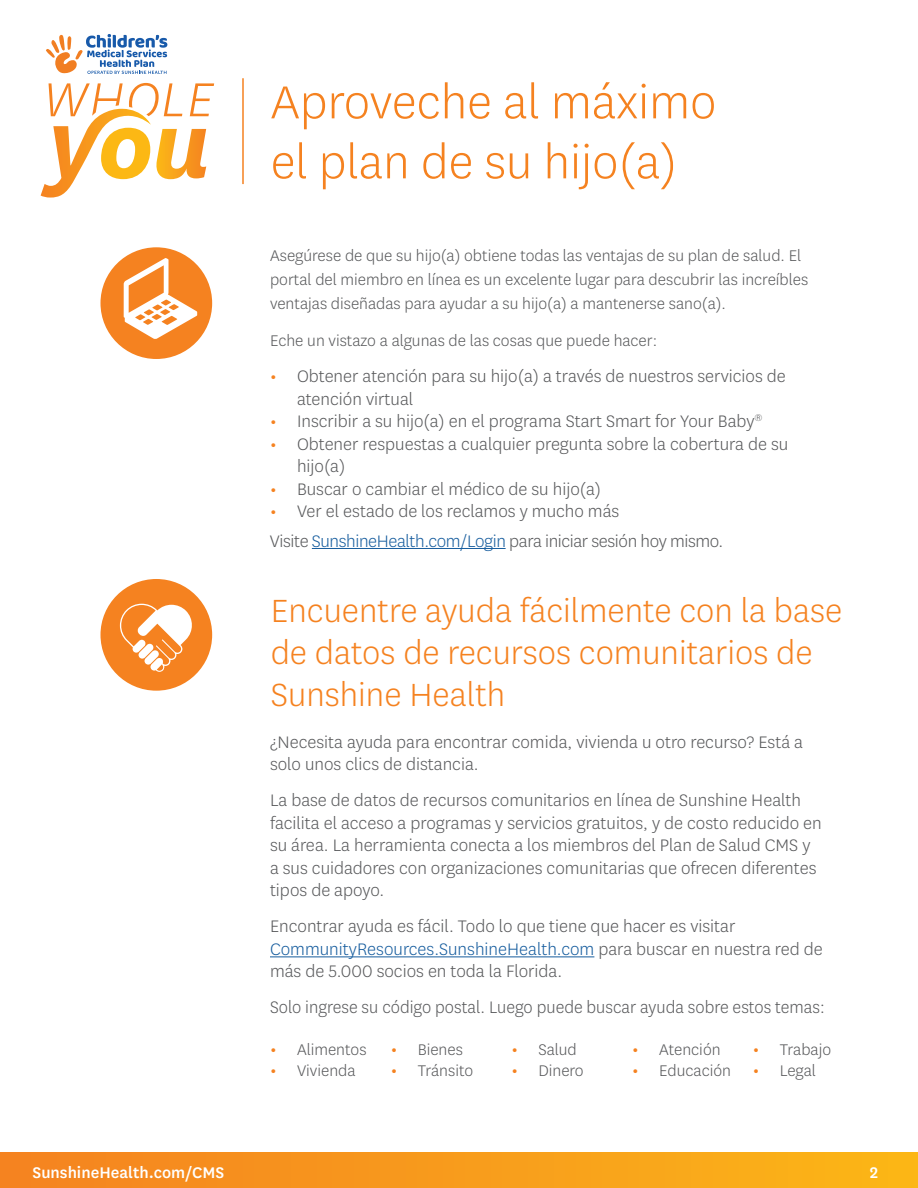
<style>
.page{position:relative;width:918px;height:1188px;background:#fff}
.page>*{position:absolute;margin:0;border:0;box-sizing:border-box;transform-origin:0 0}
.Article_Header{font:300 54px/60px "Centene Sans";color:#f58220}
.Article_Header-2{font:300 37.5px/42px "Centene Sans";color:#f58220}
.Subheads___Callouts{font:300 19.5px/22.5px "Centene Sans";color:#57585a}
.Subheads___Callouts-2{font:300 19.5px "Centene Sans";letter-spacing:-.02em;color:#57585a}
.Subheads___Callouts-3{font:300 18px/24px "Centene Sans";color:#57585a}
.t1{font:500 18px "Centene Sans";color:#fff}
.s1{font-weight:500;color:#f58220}
.s2{color:#175d9e}
.s3{font-weight:500;font-size:19.5px;color:#f58220}
</style>
<div class="page">
<div style="left:0;top:1153px;width:918px;height:35px;background:linear-gradient(to right,#f48221,#fbb617)"></div>
<hr style="left:242px;top:78px;width:2px;height:106px;background:#f58220">
<svg style="left:41px;top:83px;width:173px;height:115px"></svg>
<svg style="left:46px;top:34px;width:121px;height:40px"></svg>
<hr style="left:312px;top:548px;width:194px;height:1px;background:#175d9e">
<div style="left:100px;top:247px;width:112px;height:112px;background:#f58220;border-radius:50%"></div>
<svg style="left:124px;top:258px;width:73px;height:81px"></svg>
<hr style="left:270px;top:956px;width:324px;height:1px;background:#175d9e">
<div style="left:100px;top:579px;width:112px;height:112px;background:#f58220;border-radius:50%"></div>
<svg style="left:119px;top:604px;width:73px;height:68px"></svg>
<p class="Article_Header" style="left:271px;top:70px;width:447px">Aproveche al máximo el plan de su hijo(a)</p>
<p class="Subheads___Callouts-3" style="left:270px;top:243px;width:540px">Asegúrese de que su hijo(a) obtiene todas las ventajas de su plan de salud. El portal del miembro en línea es un excelente lugar para descubrir las increíbles ventajas diseñadas para ayudar a su hijo(a) a mantenerse sano(a).</p>
<p class="Subheads___Callouts-3" style="left:270px;top:328px;width:389px">Eche un vistazo a algunas de las cosas que puede hacer:</p>
<p class="Subheads___Callouts" style="left:297px;top:365px;width:490px;text-indent:-27px"><span class="s1">•</span> Obtener atención para su hijo(a) a través de nuestros servicios de atención virtual</p>
<p class="Subheads___Callouts" style="left:270px;top:410px;width:494px"><span class="s1">•</span> Inscribir a su hijo(a) en el programa Start Smart for Your Baby<sup>®</sup></p>
<p class="Subheads___Callouts" style="left:297px;top:432px;width:493px;text-indent:-27px"><span class="s1">•</span> Obtener respuestas a cualquier pregunta sobre la cobertura de su hijo(a)</p>
<p class="Subheads___Callouts" style="left:270px;top:477px;width:333px"><span class="s1">•</span> Buscar o cambiar el médico de su hijo(a)</p>
<p class="Subheads___Callouts" style="left:270px;top:500px;width:351px"><span class="s1">•</span> Ver el estado de los reclamos y mucho más</p>
<p class="Subheads___Callouts-2" style="left:270px;top:528px;width:455px">Visite <span class="s2">SunshineHealth.com/Login</span> para iniciar sesión hoy mismo.</p>
<p class="Article_Header-2" style="left:271px;top:588px;width:573px">Encuentre ayuda fácilmente con la base de datos de recursos comunitarios de<br>Sunshine Health</p>
<p class="Subheads___Callouts" style="left:270px;top:730px;width:535px">¿Necesita ayuda para encontrar comida, vivienda u otro recurso? Está a solo unos clics de distancia.</p>
<p class="Subheads___Callouts" style="left:270px;top:789px;width:553px">La base de datos de recursos comunitarios en línea de Sunshine Health facilita el acceso a programas y servicios gratuitos, y de costo reducido en su área. La herramienta conecta a los miembros del Plan de Salud CMS y a sus cuidadores con organizaciones comunitarias que ofrecen diferentes tipos de apoyo.</p>
<p class="Subheads___Callouts" style="left:270px;top:915px;width:554px">Encontrar ayuda es fácil. Todo lo que tiene que hacer es visitar<br><span class="s2">CommunityResources.SunshineHealth.com</span> para buscar en nuestra red de más de 5.000 socios en toda la Florida.</p>
<p class="Subheads___Callouts" style="left:270px;top:996px;width:556px">Solo ingrese su código postal. Luego puede buscar ayuda sobre estos temas:</p>
<p class="Subheads___Callouts-3" style="left:270px;top:1037px;width:98px"><span class="s3">•</span> Alimentos</p>
<p class="Subheads___Callouts-3" style="left:270px;top:1058px;width:87px"><span class="s3">•</span> Vivienda</p>
<p class="Subheads___Callouts-3" style="left:632px;top:1037px;width:90px"><span class="s3">•</span> Atención</p>
<p class="Subheads___Callouts-3" style="left:632px;top:1058px;width:101px"><span class="s3">•</span> Educación</p>
<p class="Subheads___Callouts-3" style="left:511px;top:1037px;width:67px"><span class="s3">•</span> Salud</p>
<p class="Subheads___Callouts-3" style="left:511px;top:1058px;width:74px"><span class="s3">•</span> Dinero</p>
<p class="Subheads___Callouts-3" style="left:753px;top:1037px;width:80px"><span class="s3">•</span> Trabajo</p>
<p class="Subheads___Callouts-3" style="left:753px;top:1058px;width:65px"><span class="s3">•</span> Legal</p>
<p class="Subheads___Callouts-3" style="left:391px;top:1037px;width:74px"><span class="s3">•</span> Bienes</p>
<p class="Subheads___Callouts-3" style="left:391px;top:1058px;width:84px"><span class="s3">•</span> Tránsito</p>
<p class="t1" style="left:33px;top:1160px;width:193px">SunshineHealth.com/CMS</p>
<p class="t1" style="left:870px;top:1160px;width:10px">2</p>
</div>
